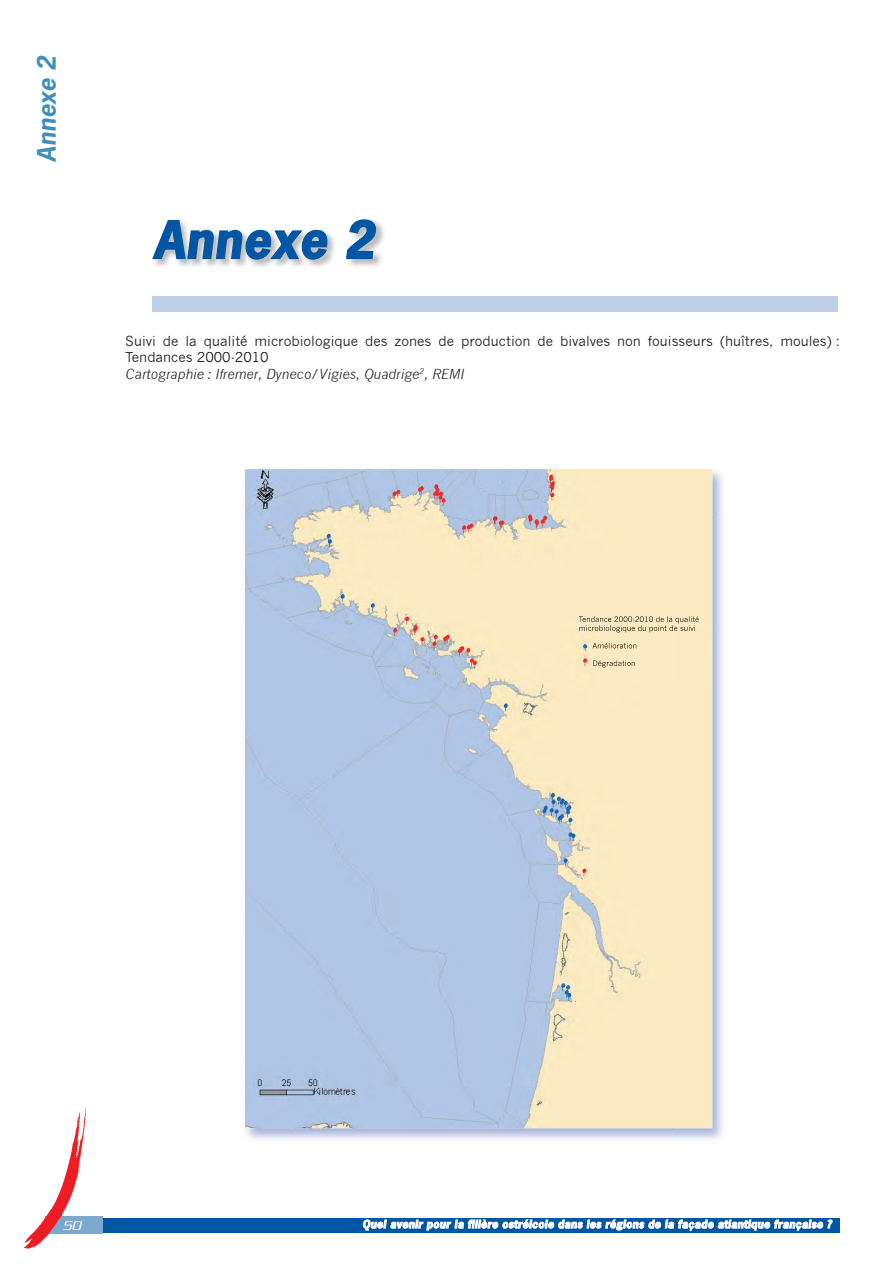
<style>
.page{position:relative;width:894px;height:1264px;background:#fff}
.page>*{position:absolute;margin:0;border:0;box-sizing:border-box;transform-origin:0 0}
.t1{font:italic 700 48px "News Gothic Std";letter-spacing:.03em;color:#0156a3}
.t2{font:italic 700 24px "News Gothic Std";color:#408ebc}
.t3{font:13.5px/16.2px "News Gothic";color:#231f20}
.t4{font:italic 300 13.5px "Serpentine";color:#fff}
.t5{font:italic 700 10.5px "News Gothic Std";letter-spacing:.04em;color:#fff}
.s1{font-style:italic}
</style>
<div class="page">
<div style="left:103px;top:1218px;width:737px;height:14px;background:#0156a3"></div>
<svg style="left:362px;top:1219px;width:470px;height:14px"></svg>
<div style="left:46px;top:1216px;width:57px;height:18px;background:#7ca8cd"></div>
<img style="left:24px;top:1107px;width:63px;height:142px">
<img style="left:155px;top:222px;width:229px;height:45px">
<svg style="left:152px;top:219px;width:176px;height:42px"></svg>
<svg style="left:345px;top:219px;width:33px;height:41px"></svg>
<div style="left:153px;top:296px;width:684px;height:16px;background:#bfcfe6"></div>
<img style="left:712px;top:469px;width:11px;height:48px">
<img style="left:245px;top:1128px;width:50px;height:12px">
<img style="left:673px;top:517px;width:50px;height:623px">
<img style="left:245px;top:469px;width:467px;height:659px">
<img style="left:578px;top:616px;width:121px;height:7px">
<img style="left:579px;top:625px;width:116px;height:7px">
<img style="left:578px;top:643px;width:58px;height:5px">
<img style="left:578px;top:660px;width:56px;height:7px">
<h2 class="t2" style="left:31px;top:162px;width:108px;rotate:-90deg">Annexe 2</h2>
<h1 class="t1" style="left:154px;top:208px;width:222px">Annexe 2</h1>
<p class="t3" style="left:125px;top:333px;width:716px">Suivi de la qualité microbiologique des zones de production de bivalves non fouisseurs (huîtres, moules) :<br>Tendances 2000-2010<br><span class="s1">Cartographie : Ifremer, Dyneco/Vigies, Quadrige</span><sup>2</sup><span class="s1">, REMI</span></p>
<p class="t4" style="left:63px;top:1218px;width:20px">50</p>
<p class="t5" style="left:362px;top:1217px;width:470px">Quel avenir pour la filière ostréicole dans les régions de la façade atlantique française ?</p>
</div>
